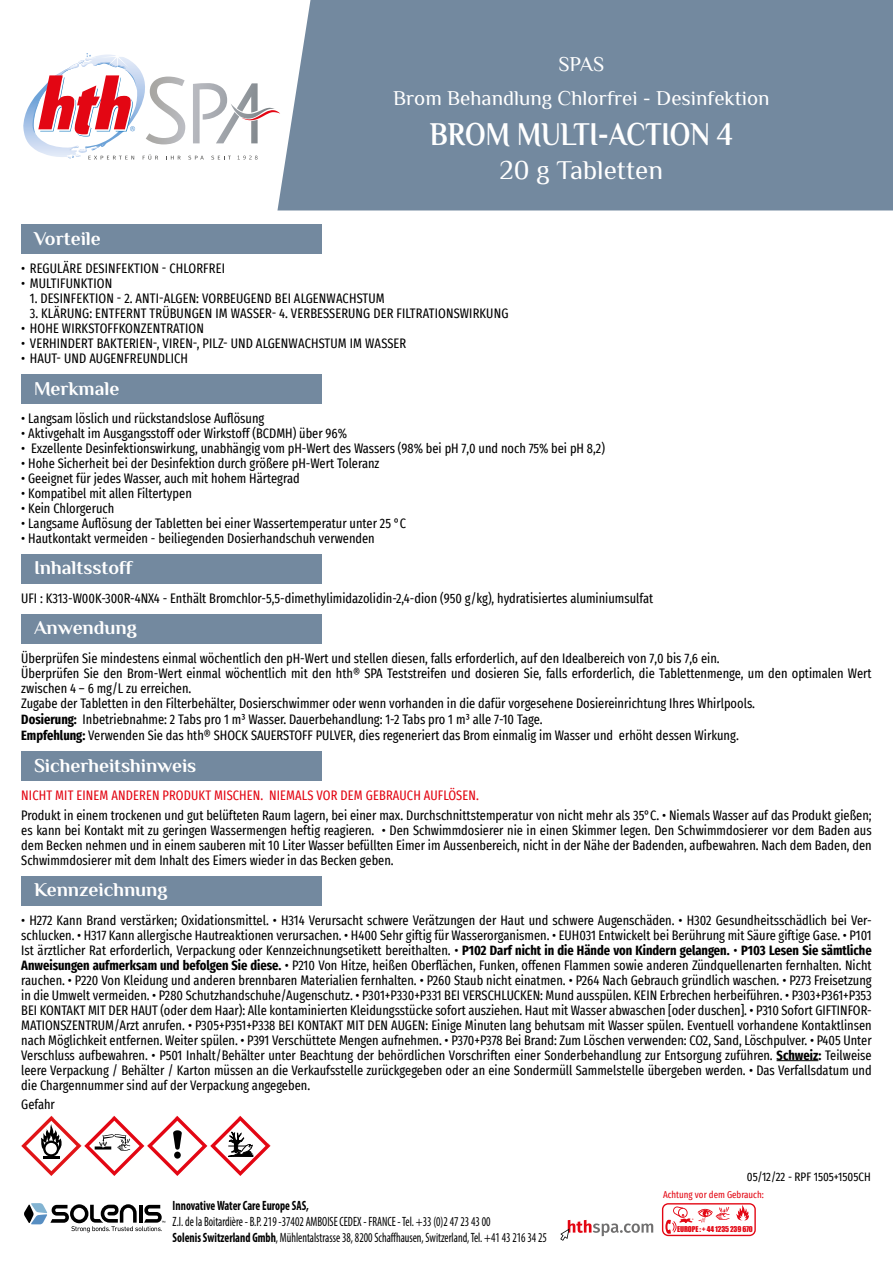
<style>
.page{position:relative;width:893px;height:1263px;background:#fff}
.page>*{position:absolute;margin:0;border:0;box-sizing:border-box;transform-origin:0 0}
.t1{font:700 33px "Philosopher POL";color:#fff;scale:.85 1}
.t2{font:27px "Philosopher POL";color:#fff}
.t3{font:21px/34.5px "Philosopher POL";color:#fff;text-align:center}
.t4{font:700 19.5px "Philosopher POL";color:#fff}
.t5{font:extra-condensed 13.5px/15px "Fira Sans";color:#000;text-align:justify}
.t6{font:condensed 13.5px/16.2px "Myriad Pro";color:#000;scale:.85 1}
.t7{font:extra-condensed 13.5px "Fira Sans";letter-spacing:.01em;color:#e30613}
.t8{font:700 condensed 13.5px "Myriad Pro";color:#000;scale:.85 1}
.t9{font:extra-condensed 12px "Fira Sans";color:#000}
.t10{font:extra-condensed 9.75px "Fira Sans";color:#e30613}
.t11{font:7.35px "Impact";letter-spacing:-.02em;color:#e30613}
.s1{font-weight:700}
</style>
<div class="page">
<svg style="left:24px;top:1203px;width:141px;height:29px"></svg>
<svg style="left:662px;top:1203px;width:94px;height:33px"></svg>
<svg style="left:23px;top:53px;width:254px;height:107px"></svg>
<div style="left:277px;top:0;width:616px;height:210px;background:#73899f"></div>
<svg style="left:560px;top:1220px;width:93px;height:21px"></svg>
<div style="left:21px;top:225px;width:300px;height:29px;background:#73899f"></div>
<div style="left:21px;top:375px;width:300px;height:29px;background:#73899f"></div>
<div style="left:21px;top:554px;width:300px;height:29px;background:#73899f"></div>
<div style="left:21px;top:614px;width:300px;height:29px;background:#73899f"></div>
<div style="left:21px;top:751px;width:300px;height:30px;background:#73899f"></div>
<div style="left:21px;top:876px;width:300px;height:29px;background:#73899f"></div>
<hr style="left:777px;top:1060px;width:41px;height:1px;background:#000">
<svg style="left:21px;top:1116px;width:249px;height:60px"></svg>
<h3 class="t3" style="left:393px;top:47px;width:378px">SPAS<br>Brom Behandlung Chlorfrei - Desinfektion</h3>
<h1 class="t1" style="left:430px;top:116px;width:358px">BROM MULTI-ACTION 4</h1>
<h2 class="t2" style="left:500px;top:156px;width:165px">20 g Tabletten</h2>
<h3 class="t4" style="left:34px;top:228px;width:68px">Vorteile</h3>
<p class="t5" style="left:21px;top:261px;width:205px">• REGULÄRE DESINFEKTION - CHLORFREI</p>
<p class="t5" style="left:21px;top:276px;width:92px">• MULTIFUNKTION</p>
<p class="t5" style="left:30px;top:291px;width:356px">1. DESINFEKTION - 2. ANTI-ALGEN: VORBEUGEND BEI ALGENWACHSTUM</p>
<p class="t5" style="left:30px;top:306px;width:480px">3. KLÄRUNG: ENTFERNT TRÜBUNGEN IM WASSER- 4. VERBESSERUNG DER FILTRATIONSWIRKUNG</p>
<p class="t5" style="left:21px;top:321px;width:184px">• HOHE WIRKSTOFFKONZENTRATION</p>
<p class="t5" style="left:21px;top:336px;width:387px">• VERHINDERT BAKTERIEN-, VIREN-, PILZ- UND ALGENWACHSTUM IM WASSER</p>
<p class="t5" style="left:21px;top:351px;width:168px">• HAUT- UND AUGENFREUNDLICH</p>
<h3 class="t4" style="left:34px;top:378px;width:87px">Merkmale</h3>
<p class="t5" style="left:21px;top:411px;width:245px">• Langsam löslich und rückstandslose Auflösung</p>
<p class="t5" style="left:21px;top:426px;width:327px">• Aktivgehalt im Ausgangsstoff oder Wirkstoff (BCDMH) über 96%</p>
<p class="t5" style="left:21px;top:441px;width:585px">• Exzellente Desinfektionswirkung, unabhängig vom pH-Wert des Wassers (98% bei pH 7,0 und noch 75% bei pH 8,2)</p>
<p class="t5" style="left:21px;top:456px;width:360px">• Hohe Sicherheit bei der Desinfektion durch größere pH-Wert Toleranz</p>
<p class="t5" style="left:21px;top:471px;width:280px">• Geeignet für jedes Wasser, auch mit hohem Härtegrad</p>
<p class="t5" style="left:21px;top:486px;width:172px">• Kompatibel mit allen Filtertypen</p>
<p class="t5" style="left:21px;top:501px;width:95px">• Kein Chlorgeruch</p>
<p class="t5" style="left:21px;top:516px;width:386px">• Langsame Auflösung der Tabletten bei einer Wassertemperatur unter 25 °C</p>
<p class="t5" style="left:21px;top:531px;width:355px">• Hautkontakt vermeiden - beiliegenden Dosierhandschuh verwenden</p>
<h3 class="t4" style="left:34px;top:558px;width:100px">Inhaltsstoff</h3>
<p class="t5" style="left:21px;top:591px;width:633px">UFI : K313-W00K-300R-4NX4 - Enthält Bromchlor-5,5-dimethylimidazolidin-2,4-dion (950 g/kg), hydratisiertes aluminiumsulfat</p>
<h3 class="t4" style="left:34px;top:617px;width:104px">Anwendung</h3>
<p class="t5" style="left:21px;top:650px;width:852px;line-height:15.5px;text-align:left">Überprüfen Sie mindestens einmal wöchentlich den pH-Wert und stellen diesen, falls erforderlich, auf den Idealbereich von 7,0 bis 7,6 ein.<br>Überprüfen Sie den Brom-Wert einmal wöchentlich mit den hth® SPA Teststreifen und dosieren Sie, falls erforderlich, die Tablettenmenge, um den optimalen Wert zwischen 4 – 6 mg/L zu erreichen.<br>Zugabe der Tabletten in den Filterbehälter, Dosierschwimmer oder wenn vorhanden in die dafür vorgesehene Dosiereinrichtung Ihres Whirlpools.<br><span class="s1">Dosierung:</span> Inbetriebnahme: 2 Tabs pro 1 m³ Wasser. Dauerbehandlung: 1-2 Tabs pro 1 m³ alle 7-10 Tage.<br><span class="s1">Empfehlung:</span> Verwenden Sie das hth® SHOCK SAUERSTOFF PULVER, dies regeneriert das Brom einmalig im Wasser und erhöht dessen Wirkung.</p>
<h3 class="t4" style="left:34px;top:755px;width:164px">Sicherheitshinweis</h3>
<p class="t7" style="left:21px;top:785px;width:459px">NICHT MIT EINEM ANDEREN PRODUKT MISCHEN. NIEMALS VOR DEM GEBRAUCH AUFLÖSEN.</p>
<p class="t5" style="left:21px;top:807px;width:852px">Produkt in einem trockenen und gut belüfteten Raum lagern, bei einer max. Durchschnittstemperatur von nicht mehr als 35°C. • Niemals Wasser auf das Produkt gießen; es kann bei Kontakt mit zu geringen Wassermengen heftig reagieren. • Den Schwimmdosierer nie in einen Skimmer legen. Den Schwimmdosierer vor dem Baden aus dem Becken nehmen und in einem sauberen mit 10 Liter Wasser befüllten Eimer im Aussenbereich, nicht in der Nähe der Badenden, aufbewahren. Nach dem Baden, den Schwimmdosierer mit dem Inhalt des Eimers wieder in das Becken geben.</p>
<h3 class="t4" style="left:34px;top:879px;width:135px">Kennzeichnung</h3>
<p class="t5" style="left:21px;top:912px;width:852px">• H272 Kann Brand verstärken; Oxidationsmittel. • H314 Verursacht schwere Verätzungen der Haut und schwere Augenschäden. • H302 Gesundheitsschädlich bei Ver&shy;schlucken. • H317 Kann allergische Hautreaktionen verursachen. • H400 Sehr giftig für Wasserorganismen. • EUH031 Entwickelt bei Berührung mit Säure giftige Gase. • P101<br>Ist ärztlicher Rat erforderlich, Verpackung oder Kennzeichnungsetikett bereithalten. • <span class="s1">P102 Darf nicht in die Hände von Kindern gelangen.</span> • <span class="s1">P103 Lesen Sie sämtliche Anweisungen aufmerksam und befolgen Sie diese.</span> • P210 Von Hitze, heißen Oberflächen, Funken, offenen Flammen sowie anderen Zündquellenarten fernhalten. Nicht rauchen. • P220 Von Kleidung und anderen brennbaren Materialien fernhalten. • P260 Staub nicht einatmen. • P264 Nach Gebrauch gründlich waschen. • P273 Freisetzung in die Umwelt vermeiden. • P280 Schutzhandschuhe/Augenschutz. • P301+P330+P331 BEI VERSCHLUCKEN: Mund ausspülen. KEIN Erbrechen herbeiführen. • P303+P361+P353<br>BEI KONTAKT MIT DER HAUT (oder dem Haar): Alle kontaminierten Kleidungsstücke sofort ausziehen. Haut mit Wasser abwaschen [oder duschen]. • P310 Sofort GIFTINFOR-MATIONSZENTRUM/Arzt anrufen. • P305+P351+P338 BEI KONTAKT MIT DEN AUGEN: Einige Minuten lang behutsam mit Wasser spülen. Eventuell vorhandene Kontaktlinsen nach Möglichkeit entfernen. Weiter spülen. • P391 Verschüttete Mengen aufnehmen. • P370+P378 Bei Brand: Zum Löschen verwenden: CO2, Sand, Löschpulver. • P405 Unter Verschluss aufbewahren. • P501 Inhalt/Behälter unter Beachtung der behördlichen Vorschriften einer Sonderbehandlung zur Entsorgung zuführen. <span class="s1">Schweiz:</span> Teilweise leere Verpackung / Behälter / Karton müssen an die Verkaufsstelle zurückgegeben oder an eine Sondermüll Sammelstelle übergeben werden. • Das Verfallsdatum und die Chargennummer sind auf der Verpackung angegeben.</p>
<p class="t5" style="left:21px;top:1096px;width:35px">Gefahr</p>
<p class="t8" style="left:173px;top:1197px;width:162px">Innovative Water Care Europe SAS,</p>
<p class="t6" style="left:173px;top:1213px;width:442px">Z.I. de la Boitardière - B.P. 219 -37402 AMBOISE CEDEX - FRANCE - Tel. +33 (0)2 47 23 43 00<br><span class="s1">Solenis Switzerland Gmbh</span>, Mühlentalstrasse 38, 8200 Schaffhausen, Switzerland, Tel. +41 43 216 34 25</p>
<p class="t9" style="left:747px;top:1168px;width:125px">05/12/22 - RPF 1505+1505CH</p>
<p class="t10" style="left:663px;top:1187px;width:102px">Achtung vor dem Gebrauch:</p>
<p class="t11" style="left:677px;top:1223px;width:77px">EUROPE : + 44 1235 239 670</p>
</div>
